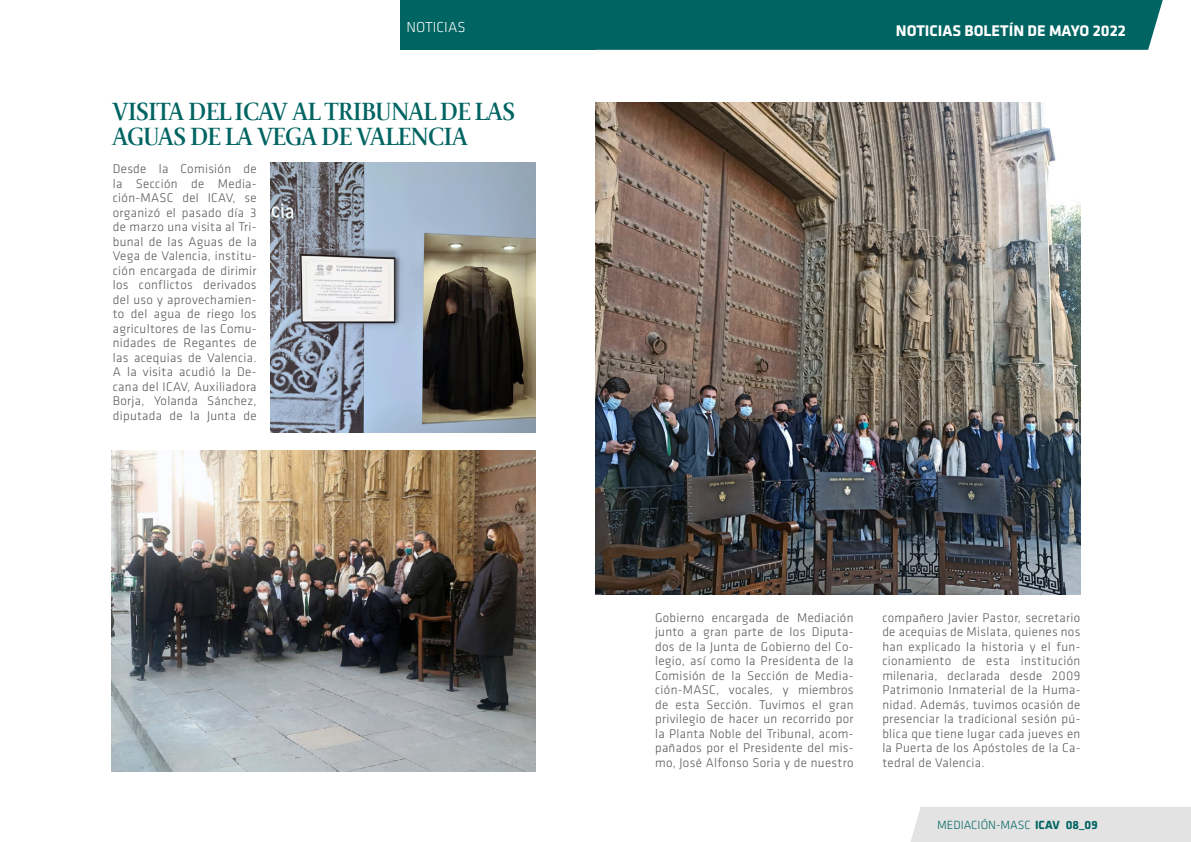
<style>
.page{position:relative;width:1191px;height:842px;background:#fff}
.page>*{position:absolute;margin:0;border:0;box-sizing:border-box;transform-origin:0 0}
.t1{font:600 25px/25px "Veritas";letter-spacing:-.02em;color:#006462}
.t2{font:700 16px "Klavika";color:#fff}
.t3{font:300 15px "Klavika";color:#fff}
.t4{font:300 13px/14.5px "Klavika";letter-spacing:.025em;color:#575756;text-align:justify}
.t5{font:300 12.3px "Klavika";color:#006462}
.s1{font-weight:700}
</style>
<div class="page">
<div style="left:595px;top:0;width:567px;height:50px;background:#006462"></div>
<div style="left:400px;top:0;width:195px;height:50px;background:#006462"></div>
<div style="left:911px;top:807px;width:280px;height:35px;background:#e3e3e3"></div>
<img style="left:111px;top:450px;width:425px;height:321px">
<img style="left:595px;top:102px;width:485px;height:492px">
<img style="left:270px;top:162px;width:266px;height:270px">
<p class="t3" style="left:406px;top:19px;width:60px">NOTICIAS</p>
<p class="t2" style="left:896px;top:22px;width:231px">NOTICIAS BOLETÍN DE MAYO 2022</p>
<h1 class="t1" style="left:112px;top:100px;width:404px">VISITA DEL ICAV AL TRIBUNAL DE LAS<br>AGUAS DE LA VEGA DE VALENCIA</h1>
<p class="t4" style="left:113px;top:162px;width:145px">Desde la Comisión de la Sección de Media&shy;ción-MASC del ICAV, se organizó el pasado día 3 de marzo una visita al Tri&shy;bunal de las Aguas de la Vega de Valencia, institu&shy;ción encargada de dirimir los conflictos derivados del uso y aprovechamien&shy;to del agua de riego los agricultores de las Comu&shy;nidades de Regantes de las acequias de Valencia.<br>A la visita acudió la De&shy;cana del ICAV, Auxiliadora Borja, Yolanda Sánchez, diputada de la Junta de</p>
<p class="t4" style="left:655px;top:610px;width:200px">Gobierno encargada de Mediación junto a gran parte de los Diputa&shy;dos de la Junta de Gobierno del Co&shy;legio, así como la Presidenta de la Comisión de la Sección de Media&shy;ción-MASC, vocales, y miembros de esta Sección. Tuvimos el gran privilegio de hacer un recorrido por la Planta Noble del Tribunal, acom&shy;pañados por el Presidente del mis&shy;mo, José Alfonso Soria y de nuestro</p>
<p class="t4" style="left:882px;top:610px;width:200px">compañero Javier Pastor, secretario de acequias de Mislata, quienes nos han explicado la historia y el fun&shy;cionamiento de esta institución milenaria, declarada desde 2009<br>Patrimonio Inmaterial de la Huma&shy;nidad. Además, tuvimos ocasión de presenciar la tradicional sesión pú&shy;blica que tiene lugar cada jueves en la Puerta de los Apóstoles de la Ca&shy;tedral de Valencia.</p>
<p class="t5" style="left:937px;top:818px;width:162px">MEDIACIÓN-MASC <span class="s1">ICAV 08_09</span></p>
</div>
